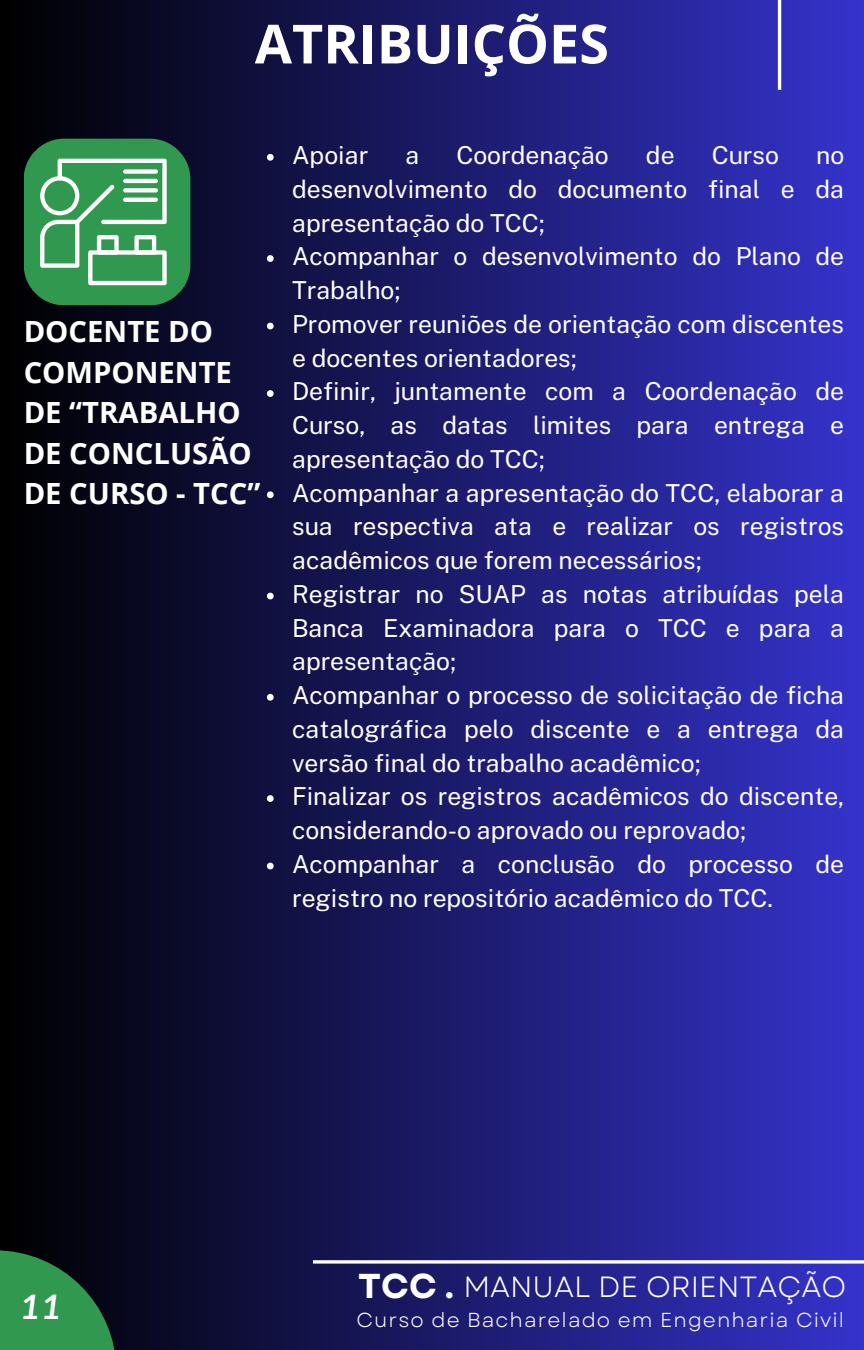
<style>
.page{position:relative;width:864px;height:1350px;background:#fff}
.page>*{position:absolute;margin:0;border:0;box-sizing:border-box;transform-origin:0 0}
.t1{font:700 54px "Open Sans";color:#fff}
.t2{font:700 34.43px "Garet";color:#fff}
.t3{font:italic 700 33.98px "Lato";color:#fff}
.t4{font:700 29.25px/40.5px "Open Sans";color:#fff}
.t5{font:29.25px "Garet";color:#fff}
.t6{font:24.75px/33.8px "Public Sans";color:#fff;text-align:justify}
.t7{font:20.25px "Garet";letter-spacing:.055em;color:#fff}
</style>
<div class="page">
<div style="left:0;top:0;width:864px;height:1350px;background:linear-gradient(to right,#000,#3533cb)"></div>
<svg style="left:313px;top:1260px;width:551px;height:4px"></svg>
<svg style="left:0;top:1250px;width:116px;height:100px;fill:#319850"></svg>
<hr style="left:778px;top:0;width:3px;height:90px;background:#fff">
<div style="left:24px;top:139px;width:166px;height:166px;background:#319850;border-radius:40px"></div>
<svg style="left:40px;top:159px;width:127px;height:126px"></svg>
<svg style="left:267px;top:154px;width:7px;height:7px"></svg>
<svg style="left:267px;top:255px;width:7px;height:7px"></svg>
<svg style="left:267px;top:323px;width:7px;height:6px"></svg>
<svg style="left:267px;top:390px;width:7px;height:7px"></svg>
<svg style="left:267px;top:491px;width:7px;height:7px"></svg>
<svg style="left:267px;top:593px;width:7px;height:6px"></svg>
<svg style="left:267px;top:694px;width:7px;height:7px"></svg>
<svg style="left:267px;top:795px;width:7px;height:7px"></svg>
<svg style="left:267px;top:863px;width:7px;height:6px"></svg>
<p class="t1" style="left:255px;top:6px;width:356px">ATRIBUIÇÕES</p>
<p class="t4" style="left:24px;top:311px;width:238px">DOCENTE DO<br>COMPONENTE<br>DE “TRABALHO<br>DE CONCLUSÃO<br>DE CURSO - TCC”</p>
<p class="t6" style="left:292px;top:138px;width:78px">Apoiar</p>
<p class="t6" style="left:405px;top:138px;width:15px">a</p>
<p class="t6" style="left:456px;top:138px;width:154px">Coordenação</p>
<p class="t6" style="left:646px;top:138px;width:30px">de</p>
<p class="t6" style="left:712px;top:138px;width:69px">Curso</p>
<p class="t6" style="left:292px;top:138px;width:554px;text-indent:524px">no desenvolvimento do documento final e da apresentação do TCC;</p>
<p class="t6" style="left:292px;top:239px;width:554px">Acompanhar o desenvolvimento do Plano de<br>Trabalho;</p>
<p class="t6" style="left:292px;top:307px;width:554px">Promover reuniões de orientação com discentes e docentes orientadores;</p>
<p class="t6" style="left:292px;top:374px;width:554px">Definir, juntamente com a Coordenação de Curso, as datas limites para entrega e apresentação do TCC;</p>
<p class="t6" style="left:292px;top:476px;width:554px">Acompanhar a apresentação do TCC, elaborar a sua respectiva ata e realizar os registros acadêmicos que forem necessários;</p>
<h3 class="t6" style="left:292px;top:577px;width:554px">Registrar no SUAP as notas atribuídas pela Banca Examinadora para o TCC e para a apresentação;</h3>
<h2 class="t6" style="left:292px;top:678px;width:554px">Acompanhar o processo de solicitação de ficha catalográfica pelo discente e a entrega da versão final do trabalho acadêmico;</h2>
<h4 class="t6" style="left:292px;top:779px;width:554px">Finalizar os registros acadêmicos do discente, considerando-o aprovado ou reprovado;</h4>
<p class="t6" style="left:292px;top:847px;width:554px">Acompanhar a conclusão do processo de registro no repositório acadêmico do TCC.</p>
<p class="t3" style="left:20px;top:1285px;width:42px">11</p>
<h1 class="t2" style="left:358px;top:1261px;width:97px">TCC .</h1>
<p class="t5" style="left:463px;top:1265px;width:384px">MANUAL DE ORIENTAÇÃO</p>
<p class="t7" style="left:357px;top:1305px;width:489px">Curso de Bacharelado em Engenharia Civil</p>
</div>
